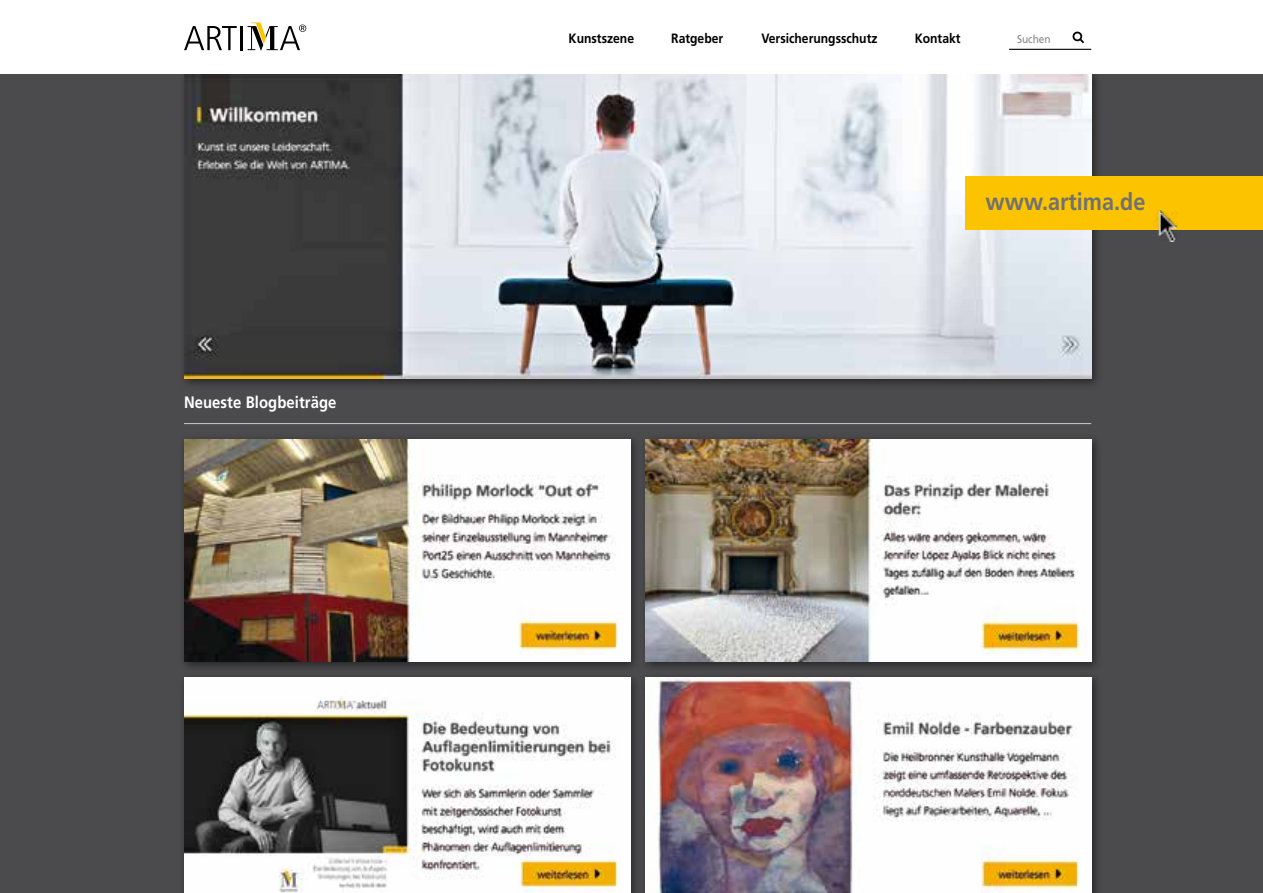
<style>
.page{position:relative;width:1263px;height:893px;background:#fff}
.page>*{position:absolute;margin:0;border:0;box-sizing:border-box;transform-origin:0 0}
.t1{font:700 24px "Frutiger";color:#707172;scale:.9 1}
.t2{font:700 16.5px "Frutiger";letter-spacing:.005em;color:#fff;scale:.9 1}
.t3{font:700 13.5px "Frutiger";color:#000;scale:.9 1}
.t4{font:11.25px "Frutiger";color:#87888a;scale:.9 1}
</style>
<div class="page">
<div style="left:0;top:74px;width:1263px;height:819px;background:#4b4b4d"></div>
<div style="left:180px;top:74px;width:922px;height:316px;background:#000;opacity:.5"></div>
<img style="left:185px;top:74px;width:906px;height:304px">
<div style="left:179px;top:434px;width:462px;height:239px;background:#000;opacity:.5"></div>
<img style="left:184px;top:439px;width:446px;height:223px">
<div style="left:641px;top:672px;width:462px;height:221px;background:#000;opacity:.5"></div>
<img style="left:646px;top:677px;width:445px;height:216px">
<div style="left:179px;top:672px;width:462px;height:221px;background:#000;opacity:.5"></div>
<img style="left:184px;top:677px;width:446px;height:216px">
<div style="left:641px;top:434px;width:462px;height:239px;background:#000;opacity:.5"></div>
<img style="left:646px;top:439px;width:445px;height:223px">
<div style="left:965px;top:176px;width:298px;height:54px;background:#fcc400"></div>
<img style="left:1155px;top:211px;width:23px;height:30px">
<svg style="left:184px;top:26px;width:53px;height:24px"></svg>
<hr style="left:240px;top:26px;width:2px;height:24px;background:#000">
<svg style="left:248px;top:22px;width:58px;height:29px"></svg>
<hr style="left:1009px;top:49px;width:82px;height:1px;background:#000">
<div style="left:1072px;top:32px;width:10px;height:9px;border:2px solid #000;border-radius:50%"></div>
<svg style="left:1077px;top:37px;width:8px;height:7px"></svg>
<hr style="left:184px;top:423px;width:907px;height:1px;background:#c9cbcc">
<p class="t2" style="left:184px;top:393px;width:171px">Neueste Blogbeiträge</p>
<p class="t3" style="left:569px;top:30px;width:74px">Kunstszene</p>
<p class="t3" style="left:671px;top:30px;width:59px">Ratgeber</p>
<p class="t3" style="left:761px;top:30px;width:130px">Versicherungsschutz</p>
<p class="t3" style="left:915px;top:30px;width:53px">Kontakt</p>
<p class="t4" style="left:1017px;top:32px;width:39px">Suchen</p>
<h1 class="t1" style="left:986px;top:188px;width:179px">www.artima.de</h1>
</div>
